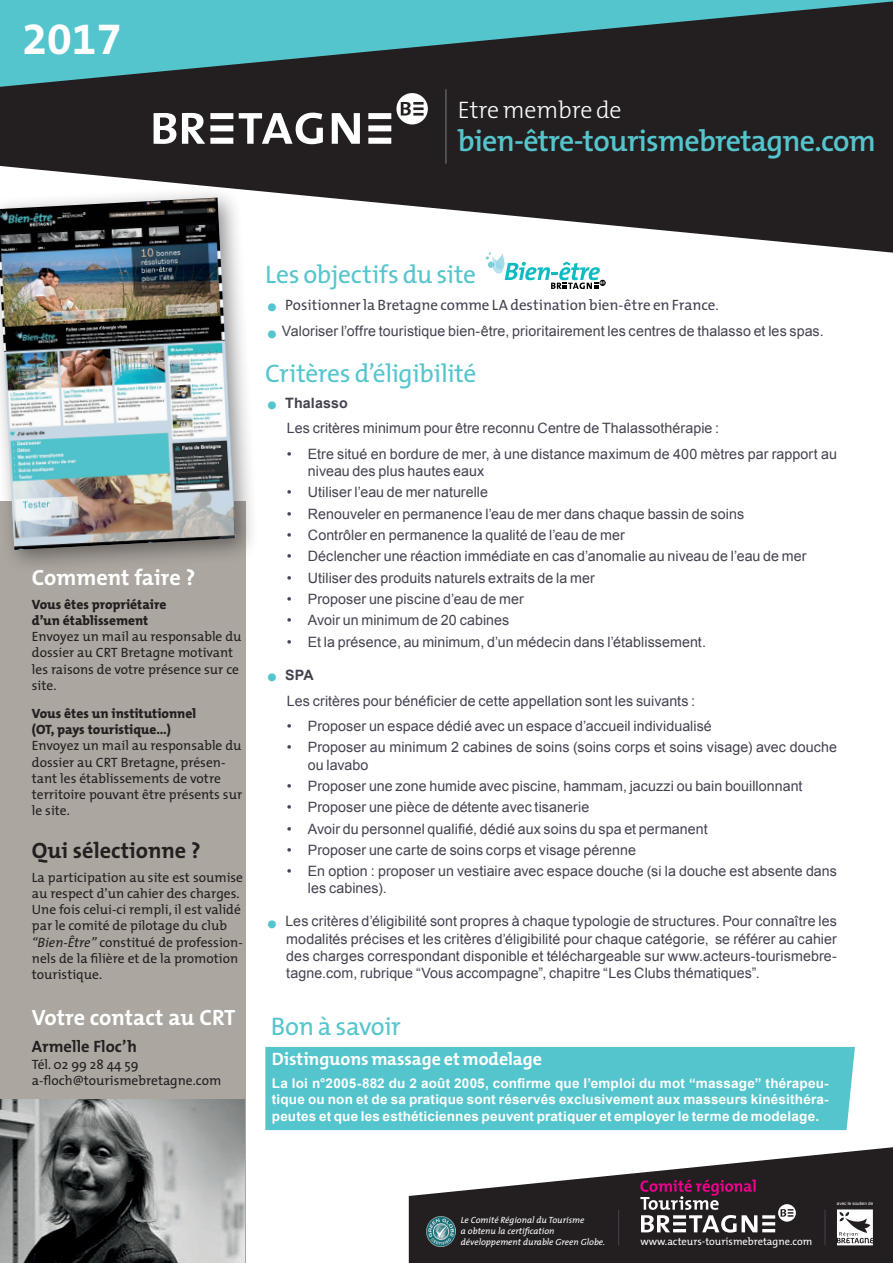
<style>
.page{position:relative;width:893px;height:1263px;background:#fff}
.page>*{position:absolute;margin:0;border:0;box-sizing:border-box;transform-origin:0 0}
.t1{font:700 45px "The Mix B7";color:#fff}
.t2{font:600 30px "The Mix B6";letter-spacing:-.025em;color:#55c5cd}
.t3{font:25.5px "The Mix";letter-spacing:-.015em;color:#55c5cd}
.t4{font:300 24px "The Mix B3";letter-spacing:-.005em;color:#fff}
.t5{font:700 22.2px "The Mix";color:#fff}
.t6{font:700 22.2px "The Mix";color:#231f20}
.t7{font:700 18px "The Mix B7";letter-spacing:-.005em;color:#fff}
.t8{font:700 16.5px "The Mix";color:#231f20}
.t9{font:15px "The Mix";letter-spacing:-.005em;color:#444250}
.t10{font:14.25px/17.1px "Arial";letter-spacing:.005em;color:#444250}
.t11{font:13.5px/16.2px "The Mix";color:#231f20}
.t12{font:700 13.5px/16.2px "Arial";letter-spacing:.015em;color:#fff;text-align:justify}
.t13{font:800 13.5px/16.2px "The Mix B8";color:#231f20}
.t14{font:10.5px "The Mix B5 Plain";color:#fff}
.t15{font:italic 9px/10.8px "The Mix";color:#fff}
.t16{font:4.5px "Arial";color:#fff}
.s1{font-style:italic}
.s2{font-size:33px;color:#55c5cd}
.s3{font-family:"Arial";font-size:14.25px}
.s4{font-family:"The Mix";font-size:33px;color:#55c5cd}
.s5{font-weight:700}
</style>
<div class="page">
<svg style="left:0;top:1px;width:893px;height:252px;background:#45585b"></svg>
<hr style="left:445px;top:89px;width:1px;height:75px;background:#72717d">
<svg style="left:409px;top:1147px;width:484px;height:116px;fill:#231f20"></svg>
<hr style="left:618px;top:1210px;width:1px;height:35px;background:#444250">
<hr style="left:825px;top:1210px;width:1px;height:35px;background:#444250">
<img style="left:426px;top:1216px;width:30px;height:30px">
<svg style="left:837px;top:1209px;width:36px;height:36px"></svg>
<svg style="left:640px;top:1179px;width:156px;height:53px;background:#5c4953"></svg>
<svg style="left:154px;top:93px;width:274px;height:51px"></svg>
<div style="left:0;top:502px;width:245px;height:761px;background:#aba69f"></div>
<img style="left:0;top:1100px;width:245px;height:163px">
<div style="left:0;top:186px;width:260px;height:388px;background:#231f20;opacity:.5"></div>
<img style="left:0;top:198px;width:236px;height:352px">
<svg style="left:486px;top:252px;width:120px;height:37px"></svg>
<div style="left:265px;top:1047px;width:590px;height:83px;background:#55c5cd"></div>
<h1 class="t1" style="left:22px;top:15px;width:101px">2017</h1>
<h3 class="t4" style="left:458px;top:97px;width:165px">Etre membre de</h3>
<h2 class="t2" style="left:458px;top:125px;width:419px">bien-être-tourismebretagne.com</h2>
<h3 class="t5" style="left:32px;top:563px;width:165px">Comment faire ?</h3>
<p class="t13" style="left:32px;top:596px;width:136px">Vous êtes propriétaire d’un établissement</p>
<p class="t11" style="left:32px;top:628px;width:211px">Envoyez un mail au responsable du dossier au CRT Bretagne motivant les raisons de votre présence sur ce site.</p>
<p class="t13" style="left:32px;top:706px;width:166px">Vous êtes un institutionnel (OT, pays touristique…)</p>
<p class="t11" style="left:32px;top:738px;width:212px">Envoyez un mail au responsable du dossier au CRT Bretagne, présen&shy;tant les établissements de votre territoire pouvant être présents sur le site.</p>
<h3 class="t6" style="left:32px;top:836px;width:170px">Qui sélectionne ?</h3>
<p class="t11" style="left:32px;top:869px;width:213px">La participation au site est soumise au respect d’un cahier des charges.<br>Une fois celui-ci rempli, il est validé par le comité de pilotage du club <span class="s1">“Bien-Être”</span> constitué de profession&shy;nels de la filière et de la promotion touristique.</p>
<h3 class="t5" style="left:32px;top:1003px;width:205px">Votre contact au CRT</h3>
<p class="t8" style="left:32px;top:1036px;width:106px">Armelle Floc’h</p>
<p class="t11" style="left:32px;top:1056px;width:191px">Tél. 02 99 28 44 59 a-floch@tourismebretagne.com</p>
<h3 class="t3" style="left:265px;top:258px;width:212px">Les objectifs du site</h3>
<p class="t9" style="left:265px;top:295px;width:455px"><span class="s2">•</span> Positionner la Bretagne comme LA destination bien-être en France<span class="s3">.</span></p>
<p class="t10" style="left:265px;top:323px;width:560px"><span class="s4">•</span> Valoriser l’offre touristique bien-être, prioritairement les centres de thalasso et les spas.</p>
<h3 class="t3" style="left:265px;top:357px;width:213px">Critères d’éligibilité</h3>
<p class="t10" style="left:287px;top:390px;width:434px;line-height:25.7px;text-indent:-22px"><span class="s4">•</span> <span class="s5">Thalasso<br></span>Les critères minimum pour être reconnu Centre de Thalassothérapie :</p>
<p class="t10" style="left:308px;top:445px;width:531px;text-indent:-21px">• Etre situé en bordure de mer, à une distance maximum de 400 mètres par rapport au niveau des plus hautes eaux</p>
<p class="t10" style="left:287px;top:484px;width:203px">• Utiliser l’eau de mer naturelle</p>
<p class="t10" style="left:287px;top:505px;width:459px">• Renouveler en permanence l’eau de mer dans chaque bassin de soins</p>
<p class="t10" style="left:287px;top:527px;width:340px">• Contrôler en permanence la qualité de l’eau de mer</p>
<p class="t10" style="left:287px;top:548px;width:521px">• Déclencher une réaction immédiate en cas d’anomalie au niveau de l’eau de mer</p>
<p class="t10" style="left:287px;top:569px;width:310px">• Utiliser des produits naturels extraits de la mer</p>
<p class="t10" style="left:287px;top:591px;width:238px">• Proposer une piscine d’eau de mer</p>
<p class="t10" style="left:287px;top:612px;width:224px">• Avoir un minimum de 20 cabines</p>
<p class="t10" style="left:287px;top:633px;width:421px">• Et la présence, au minimum, d’un médecin dans l’établissement.</p>
<p class="t10" style="left:287px;top:662px;width:410px;line-height:25.7px;text-indent:-22px"><span class="s4">•</span> <span class="s5">SPA<br></span>Les critères pour bénéficier de cette appellation sont les suivants :</p>
<p class="t10" style="left:287px;top:718px;width:426px">• Proposer un espace dédié avec un espace d’accueil individualisé</p>
<p class="t10" style="left:308px;top:739px;width:531px;text-indent:-21px">• Proposer au minimum 2 cabines de soins (soins corps et soins visage) avec douche ou lavabo</p>
<p class="t10" style="left:287px;top:777px;width:517px">• Proposer une zone humide avec piscine, hammam, jacuzzi ou bain bouillonnant</p>
<p class="t10" style="left:287px;top:799px;width:304px">• Proposer une pièce de détente avec tisanerie</p>
<p class="t10" style="left:287px;top:820px;width:422px">• Avoir du personnel qualifié, dédié aux soins du spa et permanent</p>
<p class="t10" style="left:287px;top:841px;width:351px">• Proposer une carte de soins corps et visage pérenne</p>
<p class="t10" style="left:308px;top:863px;width:531px;text-indent:-21px">• En option : proposer un vestiaire avec espace douche (si la douche est absente dans les cabines).</p>
<p class="t10" style="left:286px;top:913px;width:552px;text-align:justify;text-indent:-21px"><span class="s4">•</span> Les critères d’éligibilité sont propres à chaque typologie de structures. Pour connaître les modalités précises et les critères d’éligibilité pour chaque catégorie, se référer au cahier des charges correspondant disponible et téléchargeable sur www.acteurs-tourismebre&shy;tagne.com, rubrique “Vous accompagne”, chapitre “Les Clubs thématiques”.</p>
<h3 class="t3" style="left:271px;top:1010px;width:132px">Bon à savoir</h3>
<p class="t7" style="left:272px;top:1049px;width:272px">Distinguons massage et modelage</p>
<p class="t12" style="left:272px;top:1076px;width:558px">La loi n°2005-882 du 2 août 2005, confirme que l’emploi du mot “massage” thérapeu&shy;tique ou non et de sa pratique sont réservés exclusivement aux masseurs kinésithéra&shy;peutes et que les esthéticiennes peuvent pratiquer et employer le terme de modelage.</p>
<p class="t15" style="left:461px;top:1214px;width:146px">Le Comité Régional du Tourisme<br>a obtenu la certification développement durable Green Globe.</p>
<p class="t14" style="left:640px;top:1235px;width:173px">www.acteurs-tourismebretagne.com</p>
<p class="t16" style="left:837px;top:1201px;width:38px">avec le soutien de</p>
</div>
